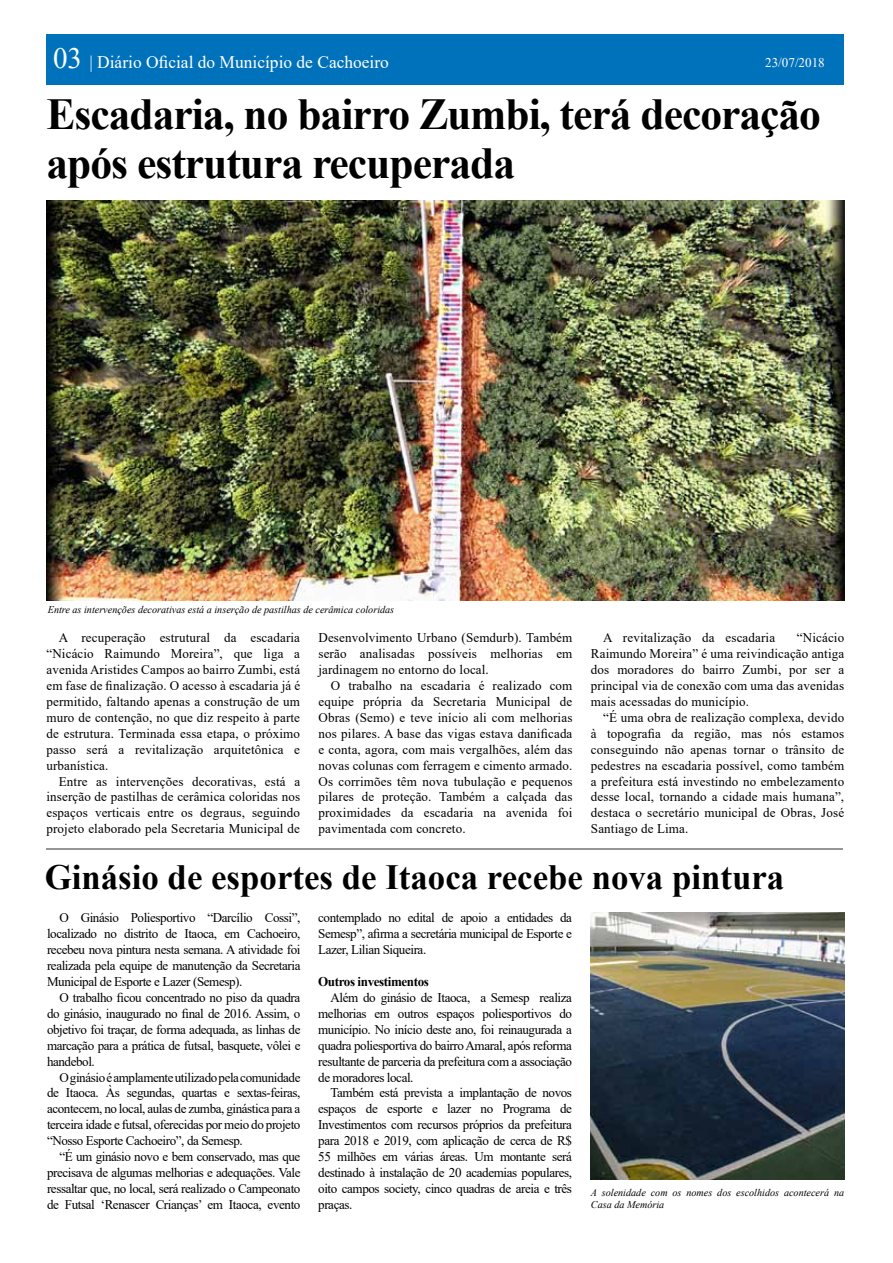
<style>
.page{position:relative;width:893px;height:1263px;background:#fff}
.page>*{position:absolute;margin:0;border:0;box-sizing:border-box;transform-origin:0 0}
.t1{font:700 44.25px/48.8px "Times New Roman";letter-spacing:-.025em;color:#000}
.t2{font:700 35.4px "Times New Roman";color:#000}
.t3{font:17.7px "Times New Roman";color:#fff}
.t4{font:13.35px/15.9px "Times New Roman";letter-spacing:-.03em;color:#000;text-align:justify}
.t5{font:13.35px "Times New Roman";letter-spacing:.01em;color:#000}
.t6{font:700 13.35px "Times New Roman";letter-spacing:-.03em;color:#000}
.t7{font:13.35px "Times New Roman";color:#fff}
.t8{font:italic 10.35px/12.5px "Times New Roman";color:#000}
.s1{font-size:29.55px}
</style>
<div class="page">
<img style="left:46px;top:201px;width:798px;height:399px">
<div style="left:46px;top:34px;width:798px;height:50px;background:#0072bc"></div>
<hr style="left:47px;top:848px;width:796px;height:2px;background:#939598">
<img style="left:590px;top:913px;width:254px;height:266px">
<h3 class="t3" style="left:53px;top:50px;width:337px"><span class="s1">03</span> | Diário Oficial do Município de Cachoeiro</h3>
<h1 class="t1" style="left:46px;top:89px;width:776px">Escadaria, no bairro Zumbi, terá decoração após estrutura recuperada</h1>
<p class="t7" style="left:765px;top:54px;width:61px">23/07/2018</p>
<p class="t8" style="left:48px;top:603px;width:348px">Entre as intervenções decorativas está a inserção de pastilhas de cerâmica coloridas</p>
<p class="t4" style="left:46px;top:629px;width:255px;text-indent:12px">A recuperação estrutural da escadaria “Nicácio Raimundo Moreira”, que liga a avenida Aristides Campos ao bairro Zumbi, está em fase de finalização. O acesso à escadaria já é permitido, faltando apenas a construção de um muro de contenção, no que diz respeito à parte de estrutura. Terminada essa etapa, o próximo passo será a revitalização arquitetônica e urbanística.</p>
<p class="t4" style="left:46px;top:773px;width:255px;text-indent:12px">Entre as intervenções decorativas, está a inserção de pastilhas de cerâmica coloridas nos espaços verticais entre os degraus, seguindo projeto elaborado pela Secretaria Municipal de</p>
<p class="t4" style="left:318px;top:629px;width:255px">Desenvolvimento Urbano (Semdurb). Também serão analisadas possíveis melhorias em jardinagem no entorno do local.</p>
<p class="t4" style="left:318px;top:677px;width:255px;text-indent:12px">O trabalho na escadaria é realizado com equipe própria da Secretaria Municipal de Obras (Semo) e teve início ali com melhorias nos pilares. A base das vigas estava danificada e conta, agora, com mais vergalhões, além das novas colunas com ferragem e cimento armado.<br>Os corrimões têm nova tubulação e pequenos pilares de proteção. Também a calçada das proximidades da escadaria na avenida foi pavimentada com concreto.</p>
<p class="t4" style="left:591px;top:629px;width:255px;text-indent:206px">“Nicácio Raimundo Moreira” é uma reivindicação antiga dos moradores do bairro Zumbi, por ser a principal via de conexão com uma das avenidas mais acessadas do município.</p>
<p class="t4" style="left:591px;top:709px;width:255px;text-indent:12px">“É uma obra de realização complexa, devido à topografia da região, mas nós estamos conseguindo não apenas tornar o trânsito de pedestres na escadaria possível, como também a prefeitura está investindo no embelezamento desse local, tornando a cidade mais humana”, destaca o secretário municipal de Obras, José Santiago de Lima.</p>
<p class="t5" style="left:603px;top:628px;width:173px">A revitalização da escadaria</p>
<h2 class="t2" style="left:45px;top:852px;width:741px">Ginásio de esportes de Itaoca recebe nova pintura</h2>
<p class="t4" style="left:47px;top:909px;width:255px;text-indent:12px">O Ginásio Poliesportivo “Darcílio Cossi”, localizado no distrito de Itaoca, em Cachoeiro, recebeu nova pintura nesta semana. A atividade foi realizada pela equipe de manutenção da Secretaria Municipal de Esporte e Lazer (Semesp).</p>
<p class="t4" style="left:47px;top:989px;width:255px;text-indent:12px">O trabalho ficou concentrado no piso da quadra do ginásio, inaugurado no final de 2016. Assim, o objetivo foi traçar, de forma adequada, as linhas de marcação para a prática de futsal, basquete, vôlei e handebol.</p>
<p class="t4" style="left:47px;top:1069px;width:255px;text-indent:12px">O ginásio é amplamente utilizado pela comunidade de Itaoca. Às segundas, quartas e sextas-feiras, acontecem, no local, aulas de zumba, ginástica para a terceira idade e futsal, oferecidas por meio do projeto “Nosso Esporte Cachoeiro”, da Semesp.</p>
<p class="t4" style="left:47px;top:1148px;width:255px;text-indent:12px">“É um ginásio novo e bem conservado, mas que precisava de algumas melhorias e adequações. Vale ressaltar que, no local, será realizado o Campeonato de Futsal ‘Renascer Crianças’ em Itaoca, evento</p>
<p class="t4" style="left:318px;top:909px;width:255px">contemplado no edital de apoio a entidades da Semesp”, afirma a secretária municipal de Esporte e Lazer, Lilian Siqueira.</p>
<p class="t6" style="left:318px;top:972px;width:112px">Outros investimentos</p>
<p class="t4" style="left:318px;top:989px;width:255px;text-indent:12px">Além do ginásio de Itaoca, a Semesp realiza melhorias em outros espaços poliesportivos do município. No início deste ano, foi reinaugurada a quadra poliesportiva do bairro Amaral, após reforma resultante de parceria da prefeitura com a associação de moradores local.</p>
<p class="t4" style="left:318px;top:1084px;width:255px;text-indent:12px">Também está prevista a implantação de novos espaços de esporte e lazer no Programa de Investimentos com recursos próprios da prefeitura para 2018 e 2019, com aplicação de cerca de R$ 55 milhões em várias áreas. Um montante será destinado à instalação de 20 academias populares, oito campos society, cinco quadras de areia e três praças.</p>
<p class="t8" style="left:591px;top:1186px;width:255px">A solenidade com os nomes dos escolhidos acontecerá na<br>Casa da Memória</p>
</div>
